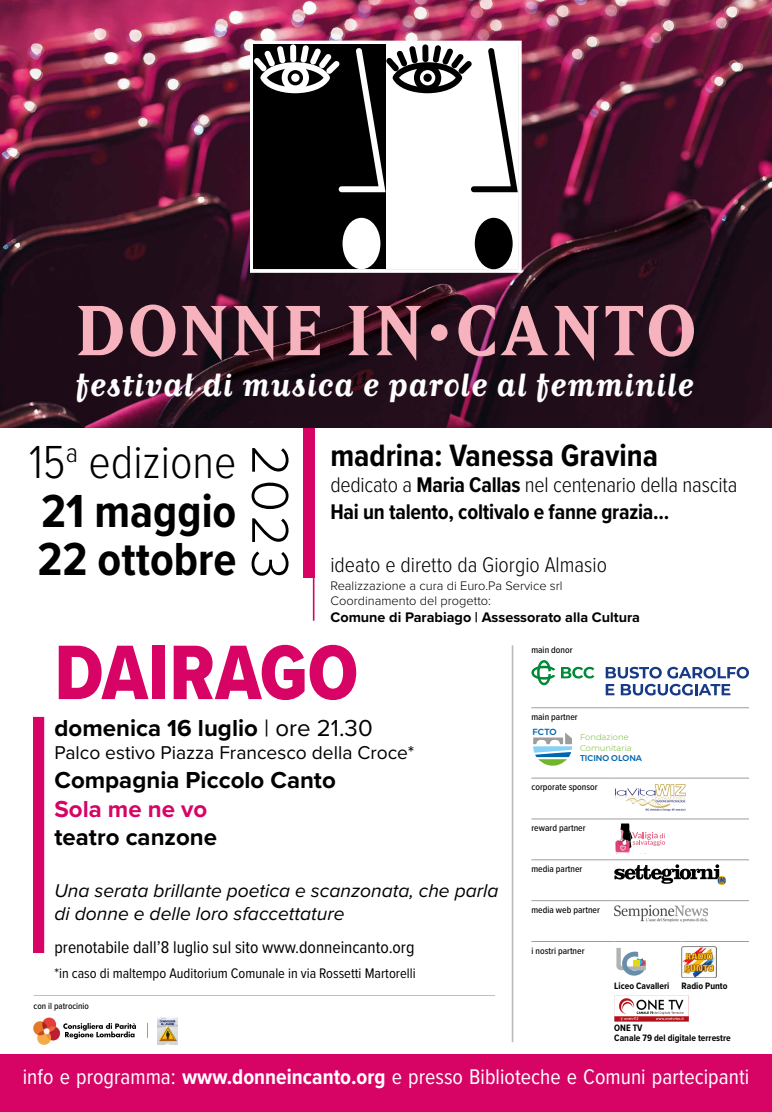
<style>
.page{position:relative;width:772px;height:1112px;background:#fff}
.page>*{position:absolute;margin:0;border:0;box-sizing:border-box;transform-origin:0 0}
.t1{font:80px "Proxima Nova Cond Extrabld";color:#d70365}
.t2{font:300 53.6px "Proxima Nova";color:#000}
.t3{font:700 48px/48px "Proxima Nova Cond";color:#000;text-align:justify}
.t4{font:700 32px "Proxima Nova Cond";color:#000}
.t5{font:700 31.6px "Matrix II Script OT";letter-spacing:.025em;color:#fff}
.t6{font:700 24px "Proxima Nova";color:#000}
.t7{font:700 24px "Proxima Nova";color:#d70365}
.t8{font:700 22px/26.4px "Proxima Nova Cond";letter-spacing:-.01em;color:#000}
.t9{font:22px "Proxima Nova Cond";color:#fff}
.t10{font:300 22px "Proxima Nova Cond";color:#000}
.t11{font:italic 19.2px/23px "Proxima Nova";color:#000}
.t12{font:19.2px "Proxima Nova";color:#000}
.t13{font:17.6px "Proxima Nova Cond";color:#000}
.t14{font:14.4px "Proxima Nova Cond";color:#000}
.t15{font:700 14.4px "Proxima Nova";color:#000}
.t16{font:300 12.8px/15.4px "Proxima Nova";color:#000}
.t17{font:500 9.6px "Proxima Nova Cond";color:#000}
.t18{font:700 9.6px/9.6px "Proxima Nova Cond";color:#000}
.t19{font:500 9.2px "Proxima Nova Cond";color:#000}
.t20{font:500 8.84px "Montserrat";color:#0064b0}
.t21{font:300 8.36px/10px "Montserrat";color:#70b62c}
.t22{font:500 8.36px "Montserrat";color:#0064b0}
.s1{font-weight:300}
.s2{font-weight:400}
.s3{font-weight:700}
</style>
<div class="page">
<div style="left:303px;top:422px;width:11px;height:155px;background:#d70365"></div>
<hr style="left:312px;top:568px;width:2px;height:52px;background:#d70365">
<img style="left:0;top:0;width:771px;height:427px">
<svg style="left:78px;top:306px;width:45px;height:49px"></svg>
<svg style="left:130px;top:304px;width:45px;height:52px"></svg>
<svg style="left:181px;top:306px;width:46px;height:55px"></svg>
<svg style="left:233px;top:306px;width:45px;height:55px"></svg>
<svg style="left:285px;top:306px;width:34px;height:49px"></svg>
<svg style="left:348px;top:306px;width:21px;height:49px"></svg>
<svg style="left:376px;top:306px;width:45px;height:55px"></svg>
<div style="left:430px;top:324px;width:17px;height:17px;background:#f6b3bd;border-radius:50%"></div>
<svg style="left:458px;top:305px;width:36px;height:51px"></svg>
<svg style="left:500px;top:306px;width:98px;height:55px"></svg>
<svg style="left:605px;top:306px;width:37px;height:49px"></svg>
<svg style="left:648px;top:304px;width:45px;height:52px"></svg>
<svg style="left:248px;top:39px;width:275px;height:235px"></svg>
<div style="left:385px;top:44px;width:132px;height:225px;background:#fff"></div>
<div style="left:474px;top:218px;width:38px;height:51px;background:#000;border-radius:50%"></div>
<div style="left:253px;top:44px;width:132px;height:225px;background:#000"></div>
<svg style="left:254px;top:44px;width:263px;height:148px"></svg>
<div style="left:342px;top:218px;width:38px;height:51px;background:#fff;border-radius:50%"></div>
<div style="left:0;top:1053px;width:771px;height:58px;background:#d70365"></div>
<hr style="left:511px;top:645px;width:2px;height:396px;background:#9d9d9c">
<img style="left:33px;top:1017px;width:27px;height:27px">
<svg style="left:63px;top:1023px;width:73px;height:15px"></svg>
<hr style="left:34px;top:994px;width:460px;height:1px;background:#9d9d9c">
<img style="left:157px;top:1017px;width:20px;height:27px">
<svg style="left:147px;top:1022px;width:1px;height:15px"></svg>
<hr style="left:531px;top:777px;width:83px;height:1px;background:#9d9d9c">
<hr style="left:614px;top:777px;width:67px;height:1px;background:#9d9d9c">
<hr style="left:681px;top:777px;width:67px;height:1px;background:#9d9d9c">
<hr style="left:531px;top:818px;width:83px;height:1px;background:#9d9d9c">
<hr style="left:614px;top:818px;width:67px;height:1px;background:#9d9d9c">
<hr style="left:681px;top:818px;width:67px;height:1px;background:#9d9d9c">
<hr style="left:531px;top:859px;width:83px;height:1px;background:#9d9d9c">
<hr style="left:614px;top:859px;width:67px;height:1px;background:#9d9d9c">
<hr style="left:681px;top:859px;width:67px;height:1px;background:#9d9d9c">
<hr style="left:531px;top:900px;width:83px;height:1px;background:#9d9d9c">
<hr style="left:614px;top:900px;width:67px;height:1px;background:#9d9d9c">
<hr style="left:681px;top:900px;width:67px;height:1px;background:#9d9d9c">
<hr style="left:531px;top:941px;width:83px;height:1px;background:#9d9d9c">
<hr style="left:614px;top:941px;width:67px;height:1px;background:#9d9d9c">
<hr style="left:681px;top:941px;width:67px;height:1px;background:#9d9d9c">
<hr style="left:531px;top:707px;width:83px;height:1px;background:#9d9d9c">
<hr style="left:614px;top:707px;width:67px;height:1px;background:#9d9d9c">
<hr style="left:681px;top:707px;width:67px;height:1px;background:#9d9d9c">
<svg style="left:531px;top:660px;width:63px;height:25px"></svg>
<svg style="left:605px;top:666px;width:143px;height:29px"></svg>
<svg style="left:533px;top:732px;width:38px;height:33px"></svg>
<img style="left:615px;top:784px;width:71px;height:28px">
<img style="left:615px;top:840px;width:15px;height:12px">
<svg style="left:620px;top:823px;width:44px;height:27px"></svg>
<svg style="left:614px;top:864px;width:111px;height:20px"></svg>
<img style="left:614px;top:905px;width:92px;height:16px">
<svg style="left:616px;top:948px;width:30px;height:28px"></svg>
<img style="left:681px;top:946px;width:34px;height:31px">
<img style="left:614px;top:995px;width:74px;height:26px">
<div style="left:33px;top:716px;width:11px;height:236px;background:#d70365"></div>
<h3 class="t5" style="left:75px;top:365px;width:619px">festival di musica e parole al femminile</h3>
<h3 class="t3" style="left:29px;top:437px;width:209px"><span class="s1">15</span><sup>a</sup> <span class="s1">edizione </span>21 maggio 22 ottobre</h3>
<h2 class="t2" style="left:310px;top:445px;width:135px;rotate:90deg">2023</h2>
<h3 class="t4" style="left:330px;top:431px;width:329px">madrina: Vanessa Gravina</h3>
<h3 class="t8" style="left:330px;top:471px;width:408px"><span class="s1">dedicato a</span> Maria Callas <span class="s1">nel centenario della nascita<br></span>Hai un talento, coltivalo e fanne grazia...</h3>
<h3 class="t10" style="left:330px;top:548px;width:278px">ideato e diretto da Giorgio Almasio</h3>
<h3 class="t16" style="left:330px;top:577px;width:233px">Realizzazione a cura di Euro.Pa Service srl<br>Coordinamento del progetto:</h3>
<h3 class="t15" style="left:330px;top:606px;width:311px">Comune di Parabiago | Assessorato alla Cultura</h3>
<p class="t17" style="left:531px;top:642px;width:43px">main donor</p>
<h1 class="t1" style="left:54px;top:613px;width:305px">DAIRAGO</h1>
<h3 class="t6" style="left:54px;top:709px;width:319px">domenica 16 luglio <span class="s2">| ore 21.30</span></h3>
<h3 class="t12" style="left:54px;top:738px;width:361px">Palco estivo Piazza Francesco della Croce*</h3>
<h3 class="t6" style="left:54px;top:761px;width:283px">Compagnia Piccolo Canto</h3>
<h3 class="t7" style="left:54px;top:790px;width:154px">Sola me ne vo</h3>
<h3 class="t6" style="left:54px;top:819px;width:164px">teatro canzone</h3>
<h3 class="t11" style="left:54px;top:878px;width:445px">Una serata brillante poetica e scanzonata, che parla di donne e delle loro sfaccettature</h3>
<h3 class="t13" style="left:54px;top:933px;width:361px">prenotabile dall’8 luglio sul sito www.donneincanto.org</h3>
<h3 class="t14" style="left:54px;top:961px;width:362px">*in caso di maltempo Auditorium Comunale in via Rossetti Martorelli</h3>
<p class="t17" style="left:531px;top:709px;width:48px">main partner</p>
<p class="t20" style="left:532px;top:725px;width:26px">FCTO</p>
<p class="t21" style="left:579px;top:732px;width:53px">Fondazione<br>Comunitaria</p>
<p class="t22" style="left:579px;top:750px;width:64px">TICINO OLONA</p>
<p class="t17" style="left:531px;top:779px;width:68px">corporate sponsor</p>
<p class="t17" style="left:531px;top:820px;width:56px">reward partner</p>
<p class="t17" style="left:531px;top:861px;width:52px">media partner</p>
<p class="t17" style="left:531px;top:902px;width:70px">media web partner</p>
<p class="t17" style="left:531px;top:943px;width:55px">i nostri partner</p>
<p class="t19" style="left:34px;top:999px;width:57px">con il patrocinio</p>
<p class="t18" style="left:614px;top:980px;width:56px">Liceo Cavalleri</p>
<p class="t18" style="left:681px;top:980px;width:47px">Radio Punto</p>
<p class="t18" style="left:614px;top:1022px;width:118px">ONE TV<br>Canale 79 del digitale terrestre</p>
<h3 class="t9" style="left:23px;top:1060px;width:727px">info e programma: <span class="s3">www.donneincanto.org</span> e presso Biblioteche e Comuni partecipanti</h3>
</div>
